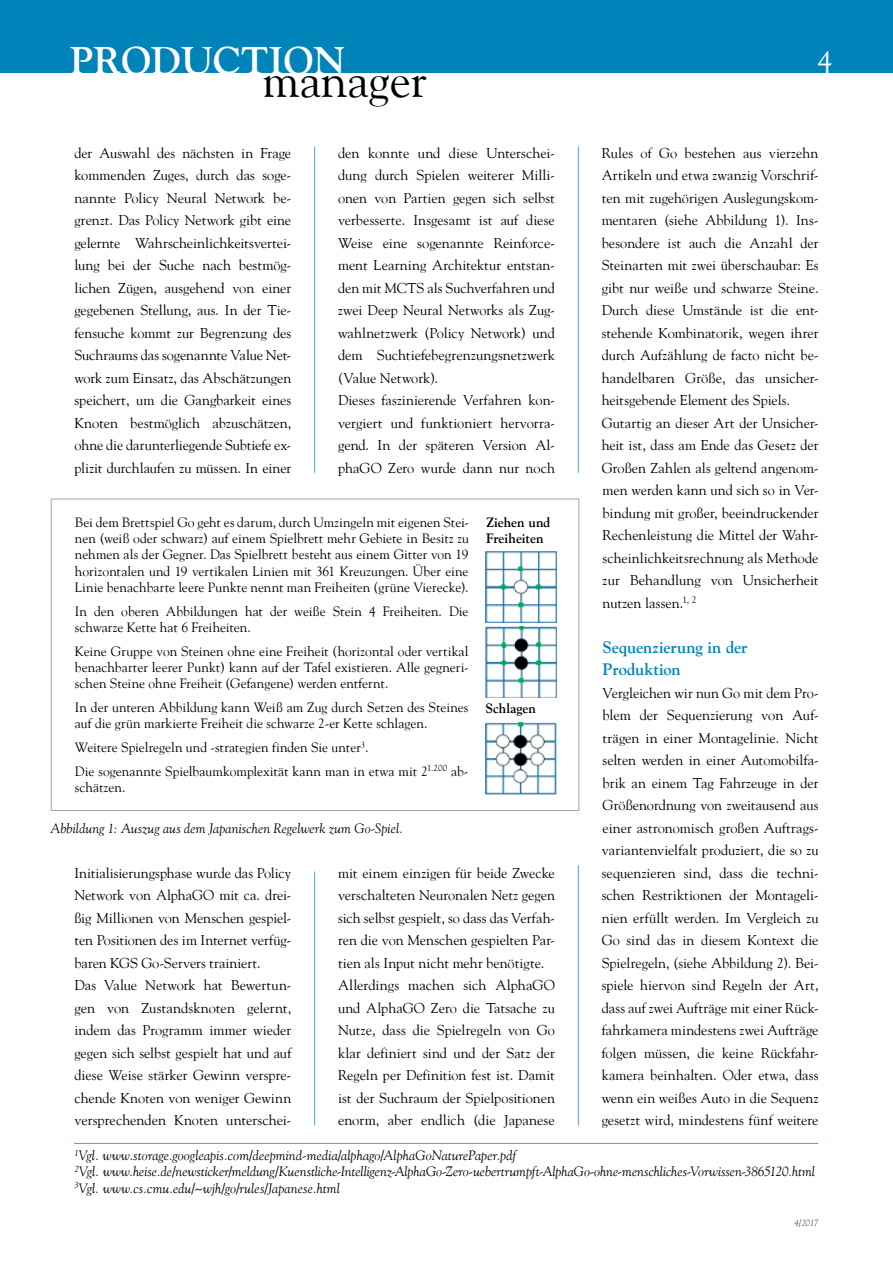
<style>
.page{position:relative;width:893px;height:1263px;background:#fff}
.page>*{position:absolute;margin:0;border:0;box-sizing:border-box;transform-origin:0 0}
.t1{font:47.7px "Goudy";color:#000}
.t2{font:700 38.4px "Goudy";color:#fff}
.t3{font:30px "Goudy";color:#fff}
.t4{font:700 16.5px/22.5px "Goudy";letter-spacing:-.005em;color:#0083b8}
.t5{font:14.25px/22.5px "Goudy";color:#000}
.t6{font:13.5px/16.2px "Goudy";color:#000}
.t7{font:italic 13.5px/16.2px "Goudy";letter-spacing:.005em;color:#000}
.t8{font:700 13.5px/16.2px "Goudy";color:#000}
.t9{font:italic 9px "Goudy";color:#565655}
</style>
<div class="page">
<div style="left:0;top:0;width:893px;height:72px;background:#0083b8"></div>
<hr style="left:314px;top:147px;width:1px;height:326px;background:#40aad3">
<hr style="left:314px;top:871px;width:1px;height:254px;background:#40aad3">
<hr style="left:578px;top:146px;width:1px;height:327px;background:#40aad3">
<hr style="left:578px;top:865px;width:1px;height:260px;background:#40aad3">
<hr style="left:74px;top:1143px;width:744px;height:1px;background:#40aad3">
<div style="left:51px;top:499px;width:528px;height:312px;border:1px solid #a4a5a5"></div>
<img style="left:485px;top:551px;width:71px;height:71px">
<img style="left:486px;top:626px;width:70px;height:72px">
<img style="left:485px;top:723px;width:71px;height:71px">
<h2 class="t2" style="left:70px;top:37px;width:277px">production</h2>
<h1 class="t1" style="left:263px;top:51px;width:166px">manager</h1>
<p class="t5" style="left:74px;top:141px;width:218px;text-align:justify">der Auswahl des nächsten in Frage kommenden Zuges, durch das soge&shy;nannte Policy Neural Network be&shy;grenzt. Das Policy Network gibt eine gelernte Wahrscheinlichkeitsvertei&shy;lung bei der Suche nach bestmög&shy;lichen Zügen, ausgehend von einer gegebenen Stellung, aus. In der Tie&shy;fensuche kommt zur Begrenzung des Suchraums das sogenannte Value Net&shy;work zum Einsatz, das Abschätzungen speichert, um die Gangbarkeit eines Knoten bestmöglich abzuschätzen, ohne die darunterliegende Subtiefe ex&shy;plizit durchlaufen zu müssen. In einer</p>
<p class="t5" style="left:338px;top:141px;width:218px">den konnte und diese Unterschei&shy;dung durch Spielen weiterer Milli&shy;onen von Partien gegen sich selbst verbesserte. Insgesamt ist auf diese Weise eine sogenannte Reinforce&shy;ment Learning Architektur entstan&shy;den mit MCTS als Suchverfahren und zwei Deep Neural Networks als Zug&shy;wahlnetzwerk (Policy Network) und dem Suchtiefebegrenzungsnetzwerk (Value Network).<br>Dieses faszinierende Verfahren kon&shy;vergiert und funktioniert hervorra&shy;gend. In der späteren Version Al&shy;phaGO Zero wurde dann nur noch</p>
<p class="t6" style="left:75px;top:514px;width:395px;text-align:justify">Bei dem Brettspiel Go geht es darum, durch Umzingeln mit eigenen Stei&shy;nen (weiß oder schwarz) auf einem Spielbrett mehr Gebiete in Besitz zu nehmen als der Gegner. Das Spielbrett besteht aus einem Gitter von 19 horizontalen und 19 vertikalen Linien mit 361 Kreuzungen. Über eine Linie benachbarte leere Punkte nennt man Freiheiten (grüne Vierecke).</p>
<p class="t6" style="left:75px;top:602px;width:395px">In den oberen Abbildungen hat der weiße Stein 4 Freiheiten. Die schwarze Kette hat 6 Freiheiten.</p>
<p class="t6" style="left:75px;top:642px;width:395px;text-align:justify">Keine Gruppe von Steinen ohne eine Freiheit (horizontal oder vertikal benachbarter leerer Punkt) kann auf der Tafel existieren. Alle gegneri&shy;schen Steine ohne Freiheit (Gefangene) werden entfernt.</p>
<p class="t6" style="left:75px;top:699px;width:395px">In der unteren Abbildung kann Weiß am Zug durch Setzen des Steines auf die grün markierte Freiheit die schwarze 2-er Kette schlagen.</p>
<p class="t6" style="left:75px;top:735px;width:395px;line-height:23.9px">Weitere Spielregeln und -strategien finden Sie unter<sup>3</sup>.<br>Die sogenannte Spielbaumkomplexität kann man in etwa mit 2<sup>1.200</sup> ab-</p>
<p class="t6" style="left:75px;top:779px;width:52px">schätzen.</p>
<p class="t7" style="left:51px;top:820px;width:354px">Abbildung 1: Auszug aus dem Japanischen Regelwerk zum Go-Spiel.</p>
<p class="t8" style="left:486px;top:513px;width:66px">Ziehen und<br>Freiheiten</p>
<p class="t8" style="left:485px;top:700px;width:52px">Schlagen</p>
<p class="t5" style="left:74px;top:861px;width:218px">Initialisierungsphase wurde das Policy Network von AlphaGO mit ca. drei&shy;ßig Millionen von Menschen gespiel&shy;ten Positionen des im Internet verfüg&shy;baren KGS Go-Servers trainiert.<br>Das Value Network hat Bewertun&shy;gen von Zustandsknoten gelernt, indem das Programm immer wieder gegen sich selbst gespielt hat und auf diese Weise stärker Gewinn verspre&shy;chende Knoten von weniger Gewinn versprechenden Knoten unterschei-</p>
<p class="t5" style="left:338px;top:861px;width:218px">mit einem einzigen für beide Zwecke verschalteten Neuronalen Netz gegen sich selbst gespielt, so dass das Verfah&shy;ren die von Menschen gespielten Par&shy;tien als Input nicht mehr benötigte.<br>Allerdings machen sich AlphaGO und AlphaGO Zero die Tatsache zu Nutze, dass die Spielregeln von Go klar definiert sind und der Satz der Regeln per Definition fest ist. Damit ist der Suchraum der Spielpositionen enorm, aber endlich (die Japanese</p>
<h3 class="t3" style="left:817px;top:43px;width:16px">4</h3>
<p class="t5" style="left:602px;top:141px;width:218px">Rules of Go bestehen aus vierzehn Artikeln und etwa zwanzig Vorschrif&shy;ten mit zugehörigen Auslegungskom&shy;mentaren (siehe Abbildung 1). Ins&shy;besondere ist auch die Anzahl der Steinarten mit zwei überschaubar: Es gibt nur weiße und schwarze Steine.<br>Durch diese Umstände ist die ent&shy;stehende Kombinatorik, wegen ihrer durch Aufzählung de facto nicht be&shy;handelbaren Größe, das unsicher&shy;heitsgebende Element des Spiels.<br>Gutartig an dieser Art der Unsicher&shy;heit ist, dass am Ende das Gesetz der Großen Zahlen als geltend angenom&shy;men werden kann und sich so in Ver&shy;bindung mit großer, beeindruckender Rechenleistung die Mittel der Wahr&shy;scheinlichkeitsrechnung als Methode zur Behandlung von Unsicherheit nutzen lassen.<sup>1,</sup> <sup>2</sup></p>
<p class="t4" style="left:603px;top:635px;width:147px">Sequenzierung in der<br>Produktion</p>
<p class="t5" style="left:602px;top:681px;width:218px;text-align:justify">Vergleichen wir nun Go mit dem Pro&shy;blem der Sequenzierung von Auf&shy;trägen in einer Montagelinie. Nicht selten werden in einer Automobilfa&shy;brik an einem Tag Fahrzeuge in der Größenordnung von zweitausend aus einer astronomisch großen Auftrags&shy;variantenvielfalt produziert, die so zu sequenzieren sind, dass die techni&shy;schen Restriktionen der Montageli&shy;nien erfüllt werden. Im Vergleich zu Go sind das in diesem Kontext die Spielregeln, (siehe Abbildung 2). Bei&shy;spiele hiervon sind Regeln der Art, dass auf zwei Aufträge mit einer Rück&shy;fahrkamera mindestens zwei Aufträge folgen müssen, die keine Rückfahr&shy;kamera beinhalten. Oder etwa, dass wenn ein weißes Auto in die Sequenz gesetzt wird, mindestens fünf weitere</p>
<p class="t7" style="left:74px;top:1147px;width:742px"><sup>1</sup>Vgl. www.storage.googleapis.com/deepmind-media/alphago/AlphaGoNaturePaper.pdf<br><sup>2</sup>Vgl. www.heise.de/newsticker/meldung/Kuenstliche-Intelligenz-AlphaGo-Zero-uebertrumpft-AlphaGo-ohne-menschliches-Vorwissen-3865120.html<br><sup>3</sup>Vgl. www.cs.cmu.edu/~wjh/go/rules/Japanese.html</p>
<p class="t9" style="left:795px;top:1218px;width:25px">4/2017</p>
</div>
